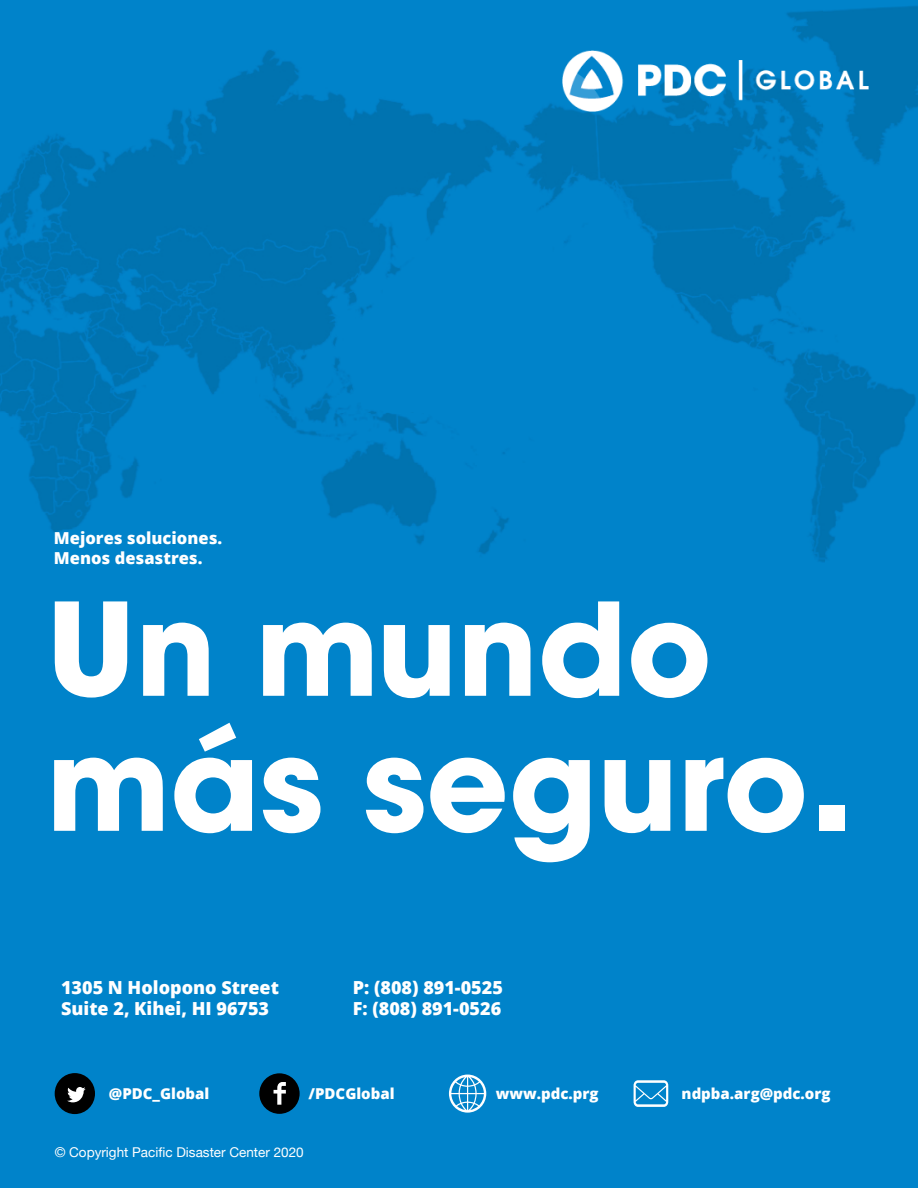
<style>
.page{position:relative;width:918px;height:1188px;background:#0083ca}
.page>*{position:absolute;margin:0;border:0;box-sizing:border-box;transform-origin:0 0}
.t1{font:700 127.5px/135px "ITC Avant Garde Std";color:#fff}
.t2{font:800 18px/21.6px "Open Sans";color:#fff}
.t3{font:800 16.5px/19.8px "Open Sans";color:#fff}
.t4{font:800 15px "Open Sans";color:#fff}
.t5{font:13.5px "Helvetica Neue";color:#fff}
.s1{font-size:150px}
</style>
<div class="page">
<img style="left:0;top:6px;width:918px;height:556px">
<div style="left:259px;top:1073px;width:41px;height:41px;background:#000;border-radius:50%"></div>
<svg style="left:274px;top:1082px;width:12px;height:23px"></svg>
<div style="left:55px;top:1073px;width:40px;height:41px;background:#000;border-radius:50%"></div>
<svg style="left:67px;top:1087px;width:19px;height:15px"></svg>
<svg style="left:449px;top:1075px;width:37px;height:38px"></svg>
<svg style="left:634px;top:1080px;width:34px;height:27px"></svg>
<img style="left:563px;top:50px;width:305px;height:61px">
<p class="t3" style="left:54px;top:530px;width:170px">Mejores soluciones.<br>Menos desastres.</p>
<h1 class="t1" style="left:46px;top:590px;width:810px">Un mundo más seguro<span class="s1">.</span></h1>
<p class="t2" style="left:61px;top:978px;width:219px">1305 N Holopono Street<br>Suite 2, Kihei, HI 96753</p>
<p class="t2" style="left:353px;top:978px;width:152px">P: (808) 891-0525<br>F: (808) 891-0526</p>
<p class="t4" style="left:109px;top:1088px;width:102px">@PDC_Global</p>
<p class="t4" style="left:309px;top:1088px;width:88px">/PDCGlobal</p>
<p class="t4" style="left:496px;top:1088px;width:104px">www.pdc.prg</p>
<p class="t4" style="left:682px;top:1088px;width:150px">ndpba.arg@pdc.org</p>
<p class="t5" style="left:55px;top:1142px;width:251px">© Copyright Pacific Disaster Center 2020</p>
</div>
